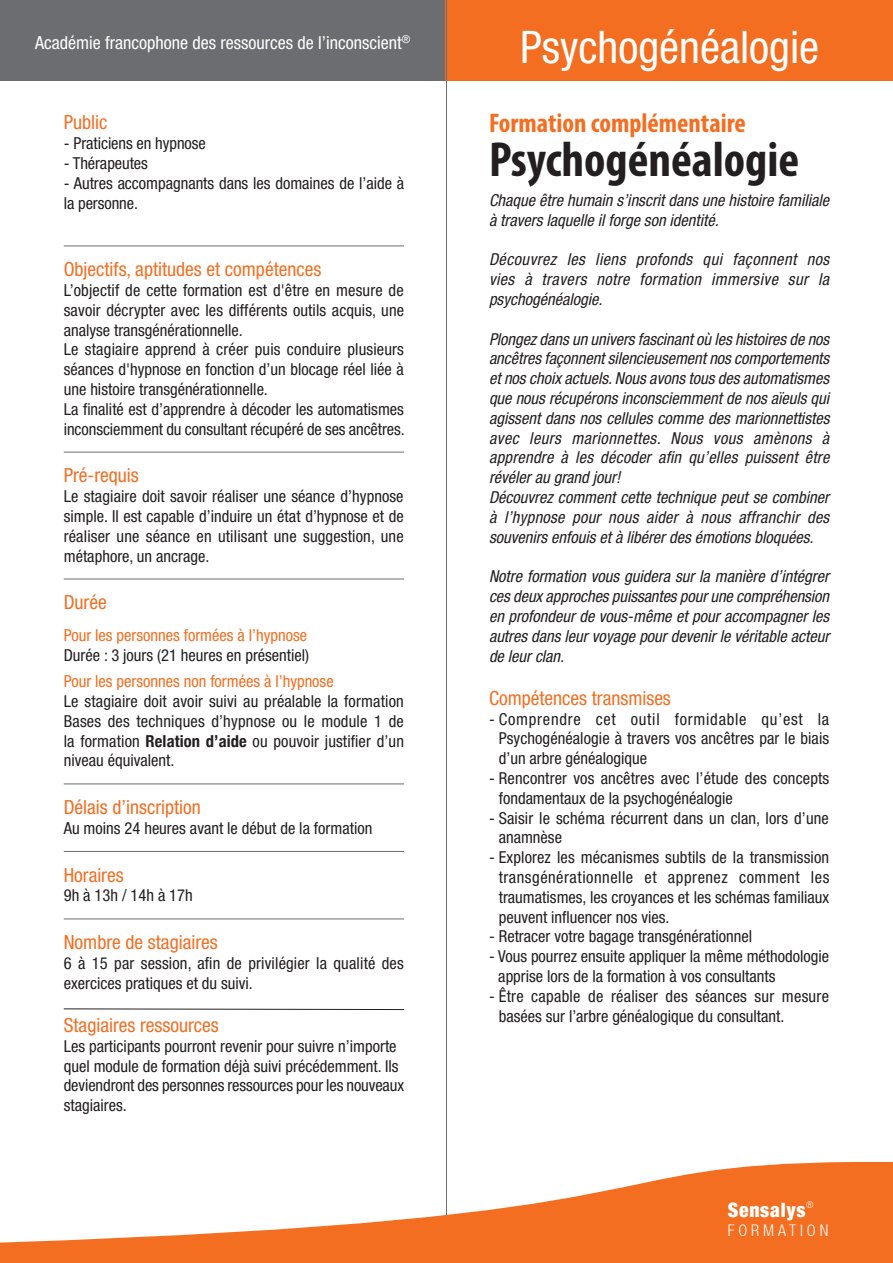
<style>
.page{position:relative;width:893px;height:1263px;background:#fff}
.page>*{position:absolute;margin:0;border:0;box-sizing:border-box;transform-origin:0 0}
.t1{font:700 condensed 49.5px "Myriad Pro";color:#231f20}
.t2{font:italic condensed 45px "Helvetica Neue 57";color:#fff}
.t3{font:700 condensed 27px "Myriad Pro";color:#f36e21}
.t4{font:900 condensed 19.8px "Helvetica Neue";letter-spacing:.035em;color:#fff}
.t5{font:italic condensed 19.5px "Helvetica Neue 57";color:#f36e21}
.t6{font:italic condensed 18px "Helvetica Neue 57";color:#fff}
.t7{font:italic condensed 16.5px/19.8px "Helvetica Neue 57";color:#231f20}
.t8{font:italic condensed 16.5px/19.8px "Helvetica Neue LT Com";color:#231f20;text-align:justify}
.t9{font:italic condensed 16.5px "Helvetica Neue 57";color:#f36e21}
.t10{font:300 condensed 16.05px "Helvetica Neue LT";letter-spacing:.24em;color:#fff}
.s1{font-family:"Helvetica Neue";font-weight:700;font-style:normal}
</style>
<div class="page">
<div style="left:0;top:0;width:448px;height:81px;background:#6c6d70"></div>
<div style="left:445px;top:0;width:448px;height:81px;background:#f36e21"></div>
<hr style="left:64px;top:246px;width:340px;height:1px;background:#6c6d70">
<hr style="left:64px;top:452px;width:340px;height:1px;background:#6c6d70">
<hr style="left:64px;top:579px;width:340px;height:1px;background:#6c6d70">
<hr style="left:64px;top:784px;width:340px;height:1px;background:#6c6d70">
<hr style="left:64px;top:851px;width:340px;height:1px;background:#6c6d70">
<hr style="left:64px;top:919px;width:340px;height:1px;background:#6c6d70">
<hr style="left:446px;top:0;width:1px;height:1263px;background:#6c6d70">
<svg style="left:0;top:1162px;width:893px;height:101px;fill:#f36e21"></svg>
<svg style="left:63px;top:1008px;width:341px;height:2px"></svg>
<p class="t6" style="left:35px;top:32px;width:377px">Académie francophone des ressources de l’inconscient<sup>®</sup></p>
<p class="t5" style="left:64px;top:111px;width:45px">Public</p>
<p class="t7" style="left:64px;top:133px;width:144px">- Praticiens en hypnose</p>
<p class="t7" style="left:64px;top:153px;width:86px">- Thérapeutes</p>
<p class="t7" style="left:64px;top:173px;width:342px">- Autres accompagnants dans les domaines de l’aide à la personne.</p>
<p class="t5" style="left:64px;top:258px;width:259px">Objectifs, aptitudes et compétences</p>
<p class="t7" style="left:64px;top:280px;width:342px;text-align:justify">L’objectif de cette formation est d'être en mesure de savoir décrypter avec les différents outils acquis, une analyse transgénérationnelle.</p>
<p class="t7" style="left:64px;top:340px;width:342px;text-align:justify">Le stagiaire apprend à créer puis conduire plusieurs séances d'hypnose en fonction d’un blocage réel liée à une histoire transgénérationnelle.</p>
<p class="t7" style="left:64px;top:399px;width:342px">La finalité est d’apprendre à décoder les automatismes inconsciemment du consultant récupéré de ses ancêtres.</p>
<p class="t5" style="left:64px;top:464px;width:77px">Pré-requis</p>
<p class="t7" style="left:64px;top:486px;width:342px;text-align:justify">Le stagiaire doit savoir réaliser une séance d’hypnose simple. Il est capable d’induire un état d’hypnose et de réaliser une séance en utilisant une suggestion, une métaphore, un ancrage.</p>
<p class="t5" style="left:64px;top:591px;width:44px">Durée</p>
<p class="t9" style="left:64px;top:626px;width:245px">Pour les personnes formées à l’hypnose</p>
<p class="t7" style="left:64px;top:645px;width:247px">Durée : 3 jours (21 heures en présentiel)</p>
<p class="t9" style="left:64px;top:672px;width:271px">Pour les personnes non formées à l’hypnose</p>
<p class="t7" style="left:64px;top:691px;width:342px;text-align:justify">Le stagiaire doit avoir suivi au préalable la formation Bases des techniques d’hypnose ou le module 1 de la formation <span class="s1">Relation d’aide</span> ou pouvoir justifier d’un niveau équivalent.</p>
<p class="t5" style="left:64px;top:796px;width:139px">Délais d’inscription</p>
<p class="t7" style="left:64px;top:818px;width:310px">Au moins 24 heures avant le début de la formation</p>
<p class="t5" style="left:64px;top:863px;width:61px">Horaires</p>
<p class="t7" style="left:64px;top:886px;width:130px">9h à 13h / 14h à 17h</p>
<p class="t5" style="left:64px;top:931px;width:155px">Nombre de stagiaires</p>
<p class="t7" style="left:64px;top:953px;width:342px">6 à 15 par session, afin de privilégier la qualité des exercices pratiques et du suivi.</p>
<p class="t5" style="left:64px;top:1014px;width:157px">Stagiaires ressources</p>
<p class="t7" style="left:64px;top:1036px;width:334px">Les participants pourront revenir pour suivre n’importe</p>
<p class="t7" style="left:64px;top:1056px;width:336px">quel module de formation déjà suivi précédemment. Ils</p>
<p class="t7" style="left:64px;top:1075px;width:342px">deviendront des personnes ressources pour les nouveaux</p>
<p class="t7" style="left:64px;top:1095px;width:65px">stagiaires.</p>
<p class="t2" style="left:520px;top:21px;width:300px">Psychogénéalogie</p>
<p class="t3" style="left:489px;top:106px;width:258px">Formation complémentaire</p>
<p class="t1" style="left:489px;top:128px;width:312px">Psychogénéalogie</p>
<p class="t8" style="left:489px;top:190px;width:342px">Chaque être humain s’inscrit dans une histoire familiale à travers laquelle il forge son identité.</p>
<p class="t8" style="left:489px;top:250px;width:342px">Découvrez les liens profonds qui façonnent nos vies à travers notre formation immersive sur la psychogénéalogie.</p>
<p class="t8" style="left:489px;top:329px;width:342px">Plongez dans un univers fascinant où les histoires de nos ancêtres façonnent silencieusement nos comportements et nos choix actuels. Nous avons tous des automatismes que nous récupérons inconsciemment de nos aïeuls qui agissent dans nos cellules comme des marionnettistes avec leurs marionnettes. Nous vous amènons à apprendre à les décoder afin qu’elles puissent être révéler au grand jour!</p>
<p class="t8" style="left:489px;top:487px;width:342px">Découvrez comment cette technique peut se combiner à l’hypnose pour nous aider à nous affranchir des souvenirs enfouis et à libérer des émotions bloquées.</p>
<p class="t8" style="left:489px;top:566px;width:342px">Notre formation vous guidera sur la manière d’intégrer ces deux approches puissantes pour une compréhension en profondeur de vous-même et pour accompagner les autres dans leur voyage pour devenir le véritable acteur de leur clan.</p>
<p class="t5" style="left:489px;top:686px;width:183px">Compétences transmises</p>
<p class="t7" style="left:499px;top:709px;width:332px;text-align:justify;text-indent:-10px">- Comprendre cet outil formidable qu’est la Psychogénéalogie à travers vos ancêtres par le biais d’un arbre généalogique</p>
<p class="t7" style="left:499px;top:768px;width:332px;text-indent:-10px">- Rencontrer vos ancêtres avec l’étude des concepts fondamentaux de la psychogénéalogie</p>
<p class="t7" style="left:499px;top:808px;width:332px;text-indent:-10px">- Saisir le schéma récurrent dans un clan, lors d’une anamnèse</p>
<p class="t7" style="left:499px;top:847px;width:332px;text-align:justify;text-indent:-10px">- Explorez les mécanismes subtils de la transmission transgénérationnelle et apprenez comment les traumatismes, les croyances et les schémas familiaux peuvent influencer nos vies.</p>
<p class="t7" style="left:489px;top:926px;width:265px">- Retracer votre bagage transgénérationnel</p>
<p class="t7" style="left:498px;top:946px;width:333px;text-indent:-9px">- Vous pourrez ensuite appliquer la même méthodologie apprise lors de la formation à vos consultants</p>
<p class="t7" style="left:499px;top:986px;width:332px;text-indent:-10px">- Être capable de réaliser des séances sur mesure basées sur l’arbre généalogique du consultant.</p>
<p class="t4" style="left:728px;top:1193px;width:87px">Sensalys<sup>®</sup></p>
<p class="t10" style="left:728px;top:1221px;width:102px">FORMATION</p>
</div>
